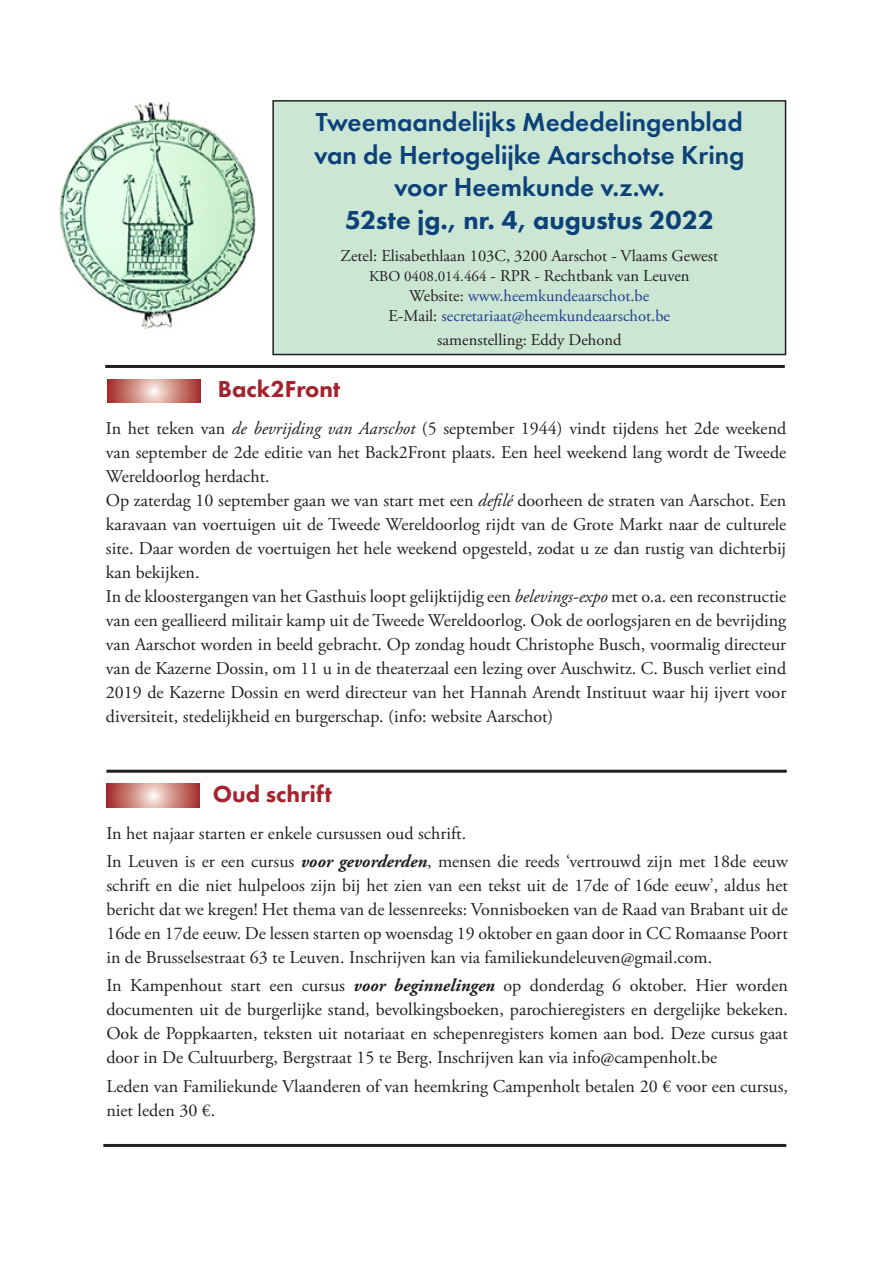
<style>
.page{position:relative;width:893px;height:1263px;background:#fff}
.page>*{position:absolute;margin:0;border:0;box-sizing:border-box;transform-origin:0 0}
.t1{font:600 27px/32.4px "Futura PT";color:#0d4279;text-align:center}
.t2{font:800 27px "Futura PT";color:#0d4279}
.Hoofding_1{font:800 24px "Futura PT";color:#a3242e}
.basis_tekst{font:18px/24px "Adobe Garamond Pro";color:#231f20;text-align:justify}
.t3{font:16.5px "Adobe Garamond Pro";color:#231f20}
.t4{font:16.5px "Adobe Garamond Pro";color:#253f8e}
.s1{font-size:15px}
.s2{color:#231f20}
.s3{font-style:italic}
.s4{font-weight:700;font-style:italic}
</style>
<div class="page">
<div style="left:273px;top:101px;width:512px;height:253px;background:#cbe6d3"></div>
<div style="left:272px;top:100px;width:514px;height:255px;border:2px solid #231f20"></div>
<hr style="left:105px;top:365px;width:680px;height:3px;background:#231f20">
<hr style="left:106px;top:770px;width:681px;height:3px;background:#231f20">
<svg style="left:106px;top:784px;width:94px;height:23px;background:#cb847c"></svg>
<img style="left:59px;top:102px;width:196px;height:228px">
<svg style="left:107px;top:379px;width:94px;height:23px;background:#cb847c"></svg>
<hr style="left:103px;top:1144px;width:683px;height:3px;background:#231f20">
<p class="t1" style="left:314px;top:106px;width:432px">Tweemaandelijks Mededelingenblad van de Hertogelijke Aarschotse Kring voor Heemkunde v.z.w.</p>
<p class="t2" style="left:345px;top:203px;width:371px">52ste jg., nr. 4, augustus 2022</p>
<p class="t3" style="left:340px;top:246px;width:379px">Zetel: Elisabethlaan 103C, 3200 Aarschot - Vlaams Gewest</p>
<p class="t3" style="left:369px;top:266px;width:322px"><span class="s1">KBO 0408.014.464</span> - RPR - Rechtbank van Leuven</p>
<p class="t4" style="left:409px;top:286px;width:242px"><span class="s2">Website:</span> www.heemkundeaarschot.be</p>
<p class="t4" style="left:389px;top:305px;width:283px"><span class="s2">E-Mail:</span> secretariaat@heemkundeaarschot.be</p>
<p class="t3" style="left:437px;top:329px;width:186px">samenstelling: Eddy Dehond</p>
<p class="Hoofding_1" style="left:218px;top:374px;width:124px">Back2Front</p>
<p class="basis_tekst" style="left:106px;top:417px;width:682px">In het teken van <span class="s3">de bevrijding van Aarschot</span> (5 september 1944) vindt tijdens het 2de weekend van september de 2de editie van het Back2Front plaats. Een heel weekend lang wordt de Tweede Wereldoorlog herdacht.</p>
<p class="basis_tekst" style="left:106px;top:489px;width:682px">Op zaterdag 10 september gaan we van start met een <span class="s3">defilé</span> doorheen de straten van Aarschot. Een karavaan van voertuigen uit de Tweede Wereldoorlog rijdt van de Grote Markt naar de culturele site. Daar worden de voertuigen het hele weekend opgesteld, zodat u ze dan rustig van dichterbij kan bekijken.</p>
<p class="basis_tekst" style="left:106px;top:585px;width:682px">In de kloostergangen van het Gasthuis loopt gelijktijdig een <span class="s3">belevings-expo</span> met o.a. een reconstructie van een geallieerd militair kamp uit de Tweede Wereldoorlog. Ook de oorlogsjaren en de bevrijding van Aarschot worden in beeld gebracht. Op zondag houdt Christophe Busch, voormalig directeur van de Kazerne Dossin, om 11 u in de theaterzaal een lezing over Auschwitz. C. Busch verliet eind 2019 de Kazerne Dossin en werd directeur van het Hannah Arendt Instituut waar hij ijvert voor diversiteit, stedelijkheid en burgerschap. (info: website Aarschot)</p>
<p class="Hoofding_1" style="left:213px;top:779px;width:121px">Oud schrift</p>
<p class="basis_tekst" style="left:106px;top:822px;width:361px">In het najaar starten er enkele cursussen oud schrift.</p>
<p class="basis_tekst" style="left:106px;top:850px;width:683px">In Leuven is er een cursus <span class="s4">voor gevorderden</span>, mensen die reeds ‘vertrouwd zijn met 18de eeuw schrift en die niet hulpeloos zijn bij het zien van een tekst uit de 17de of 16de eeuw’, aldus het bericht dat we kregen! Het thema van de lessenreeks: Vonnisboeken van de Raad van Brabant uit de 16de en 17de eeuw. De lessen starten op woensdag 19 oktober en gaan door in CC Romaanse Poort in de Brusselsestraat 63 te Leuven. Inschrijven kan via familiekundeleuven@gmail.com.</p>
<p class="basis_tekst" style="left:106px;top:974px;width:683px">In Kampenhout start een cursus <span class="s4">voor beginnelingen</span> op donderdag 6 oktober. Hier worden documenten uit de burgerlijke stand, bevolkingsboeken, parochieregisters en dergelijke bekeken.<br>Ook de Poppkaarten, teksten uit notariaat en schepenregisters komen aan bod. Deze cursus gaat door in De Cultuurberg, Bergstraat 15 te Berg. Inschrijven kan via info@campenholt.be</p>
<p class="basis_tekst" style="left:106px;top:1075px;width:683px">Leden van Familiekunde Vlaanderen of van heemkring Campenholt betalen 20 € voor een cursus, niet leden 30 €.</p>
</div>
